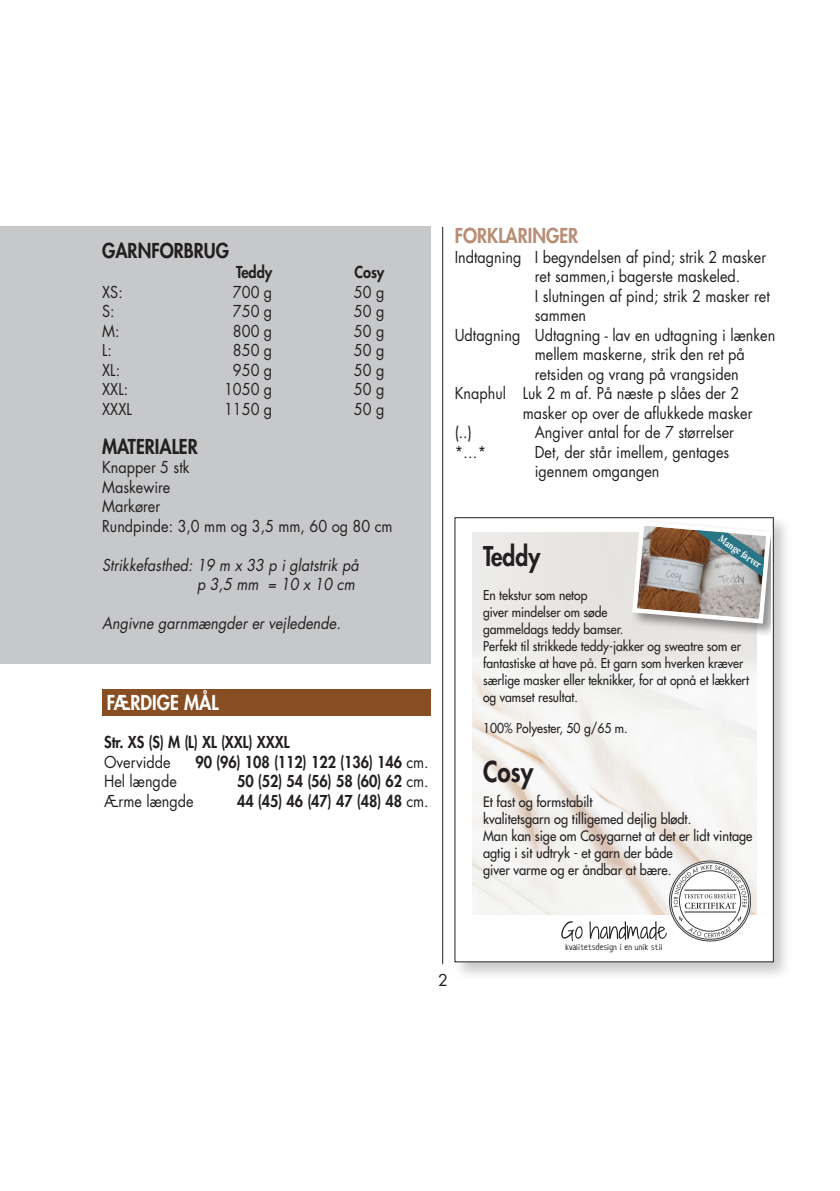
<style>
.page{position:relative;width:840px;height:1191px;background:#fff}
.page>*{position:absolute;margin:0;border:0;box-sizing:border-box;transform-origin:0 0}
.t1{font:800 28px "Futura Std";color:#231f20;scale:.86 1}
.t2{font:800 26.4px "Futura Std";color:#231f20;scale:.86 1}
.t3{font:800 20px "Futura Std";color:#231f20;scale:.9 1}
.t4{font:800 20px "Futura Std";color:#b88e76;scale:.9 1}
.t5{font:800 20px "Futura Std";color:#fff;scale:.9 1}
.t6{font:16px/19.6px "Futura Std";color:#231f20;scale:.9 1}
.t7{font:800 16px "Futura Std";color:#231f20;scale:.9 1}
.t8{font:italic 16px/19.6px "Futura Std";color:#231f20;text-align:right;scale:.9 1}
.t9{font:16px "Futura Std";color:#231f20}
.t10{font:500 14px/17px "Futura Std";color:#231f20;scale:.91 1}
.t11{font:500 13.2px/17px "Futura Std";color:#231f20;scale:.91 1}
.t12{font:700 10.6px "Minion Pro";color:#fff;scale:.85 1}
.t13{font:9px "Neucha";letter-spacing:.02em;color:#231f20}
.s1{font-weight:400}
</style>
<div class="page">
<hr style="left:442px;top:227px;width:1px;height:737px;background:#231f20">
<div style="left:0;top:227px;width:430px;height:437px;background:#c7c8ca"></div>
<div style="left:102px;top:689px;width:328px;height:26px;background:#874d23"></div>
<div style="left:451px;top:514px;width:341px;height:467px;background:#231f20;opacity:.24"></div>
<div style="left:454px;top:518px;width:318px;height:443px;background:#fff"></div>
<img style="left:472px;top:533px;width:283px;height:381px">
<div style="left:630px;top:519px;width:140px;height:119px;background:#231f20;opacity:.5"></div>
<svg style="left:561px;top:921px;width:21px;height:20px"></svg>
<svg style="left:589px;top:921px;width:77px;height:19px"></svg>
<svg style="left:669px;top:861px;width:81px;height:80px"></svg>
<div style="left:670px;top:862px;width:78px;height:77px;border:1px solid #3e3e3f;border-radius:50%"></div>
<svg style="left:673px;top:865px;width:73px;height:72px"></svg>
<svg style="left:629px;top:519px;width:141px;height:107px"></svg>
<p class="t3" style="left:102px;top:238px;width:142px">GARNFORBRUG</p>
<p class="t7" style="left:236px;top:262px;width:42px">Teddy</p>
<p class="t7" style="left:354px;top:262px;width:35px">Cosy</p>
<p class="t6" style="left:102px;top:282px;width:24px">XS:</p>
<p class="t6" style="left:233px;top:282px;width:45px">700 g</p>
<p class="t6" style="left:354px;top:282px;width:35px">50 g</p>
<p class="t6" style="left:102px;top:301px;width:15px">S:</p>
<p class="t6" style="left:233px;top:301px;width:45px">750 g</p>
<p class="t6" style="left:354px;top:301px;width:35px">50 g</p>
<p class="t6" style="left:102px;top:321px;width:21px">M:</p>
<p class="t6" style="left:233px;top:321px;width:45px">800 g</p>
<p class="t6" style="left:354px;top:321px;width:35px">50 g</p>
<p class="t6" style="left:102px;top:340px;width:12px">L:</p>
<p class="t6" style="left:233px;top:340px;width:45px">850 g</p>
<p class="t6" style="left:354px;top:340px;width:35px">50 g</p>
<p class="t6" style="left:102px;top:360px;width:21px">XL:</p>
<p class="t6" style="left:233px;top:360px;width:45px">950 g</p>
<p class="t6" style="left:354px;top:360px;width:35px">50 g</p>
<p class="t6" style="left:102px;top:379px;width:30px">XXL:</p>
<p class="t6" style="left:224px;top:379px;width:55px">1050 g</p>
<p class="t6" style="left:354px;top:379px;width:35px">50 g</p>
<p class="t6" style="left:102px;top:399px;width:35px">XXXL</p>
<p class="t6" style="left:224px;top:399px;width:55px">1150 g</p>
<p class="t6" style="left:354px;top:399px;width:35px">50 g</p>
<p class="t3" style="left:102px;top:433px;width:108px">MATERIALER</p>
<p class="t6" style="left:102px;top:457px;width:99px">Knapper 5 stk</p>
<p class="t6" style="left:102px;top:477px;width:77px">Maskewire</p>
<p class="t6" style="left:102px;top:496px;width:66px">Markører</p>
<p class="t6" style="left:102px;top:516px;width:324px">Rundpinde: 3,0 mm og 3,5 mm, 60 og 80 cm</p>
<p class="t8" style="left:102px;top:555px;width:286px">Strikkefasthed: 19 m x 33 p i glatstrik på p 3,5 mm = 10 x 10 cm</p>
<p class="t8" style="left:102px;top:613px;width:266px">Angivne garnmængder er vejledende.</p>
<p class="t5" style="left:107px;top:690px;width:126px">FÆRDIGE MÅL</p>
<p class="t7" style="left:104px;top:732px;width:207px">Str. XS (S) M (L) XL (XXL) XXXL</p>
<p class="t6" style="left:104px;top:752px;width:75px">Overvidde</p>
<p class="t7" style="left:195px;top:751px;width:260px">90 (96) 108 (112) 122 (136) 146 <span class="s1">cm.</span></p>
<p class="t6" style="left:104px;top:771px;width:82px">Hel længde</p>
<p class="t7" style="left:237px;top:771px;width:214px">50 (52) 54 (56) 58 (60) 62 <span class="s1">cm.</span></p>
<p class="t6" style="left:104px;top:791px;width:101px">Ærme længde</p>
<p class="t7" style="left:237px;top:790px;width:214px">44 (45) 46 (47) 47 (48) 48 <span class="s1">cm.</span></p>
<p class="t4" style="left:454px;top:223px;width:139px">FORKLARINGER</p>
<p class="t6" style="left:454px;top:247px;width:347px">Indtagning I begyndelsen af pind; strik 2 masker</p>
<p class="t6" style="left:534px;top:267px;width:230px">ret sammen,i bagerste maskeled.</p>
<p class="t6" style="left:534px;top:286px;width:262px">I slutningen af pind; strik 2 masker ret</p>
<p class="t6" style="left:534px;top:306px;width:58px">sammen</p>
<p class="t6" style="left:534px;top:325px;width:269px;text-indent:-80px">Udtagning Udtagning - lav en udtagning i lænken mellem maskerne, strik den ret på retsiden og vrang på vrangsiden</p>
<p class="t6" style="left:522px;top:384px;width:256px;text-indent:-68px">Knaphul Luk 2 m af. På næste p slåes der 2 masker op over de aflukkede masker</p>
<p class="t6" style="left:454px;top:423px;width:21px">(..)</p>
<p class="t6" style="left:534px;top:423px;width:223px">Angiver antal for de 7 størrelser</p>
<p class="t6" style="left:454px;top:442px;width:36px">*…*</p>
<p class="t6" style="left:534px;top:442px;width:217px">Det, der står imellem, gentages</p>
<p class="t6" style="left:534px;top:462px;width:140px">igennem omgangen</p>
<p class="t12" style="left:723px;top:531px;width:60px;rotate:35deg">Mange farver</p>
<h2 class="t2" style="left:483px;top:540px;width:68px">Teddy</h2>
<p class="t11" style="left:483px;top:587px;width:293px">En tekstur som netop<br>giver mindelser om søde<br>gammeldags teddy bamser.<br>Perfekt til strikkede teddy-jakker og sweatre som er fantastiske at have på. Et garn som hverken kræver særlige masker eller teknikker, for at opnå et lækkert og vamset resultat.</p>
<p class="t11" style="left:483px;top:720px;width:160px">100% Polyester, 50 g/65 m.</p>
<h1 class="t1" style="left:483px;top:754px;width:60px">Cosy</h1>
<p class="t10" style="left:483px;top:793px;width:297px">Et fast og formstabilt<br>kvalitetsgarn og tilligemed dejlig blødt.<br>Man kan sige om Cosygarnet at det er lidt vintage agtig i sit udtryk - et garn der både<br>giver varme og er åndbar at bære.</p>
<p class="t9" style="left:438px;top:969px;width:11px">2</p>
<p class="t13" style="left:565px;top:941px;width:99px">kvalitetsdesign i en unik stil</p>
</div>
